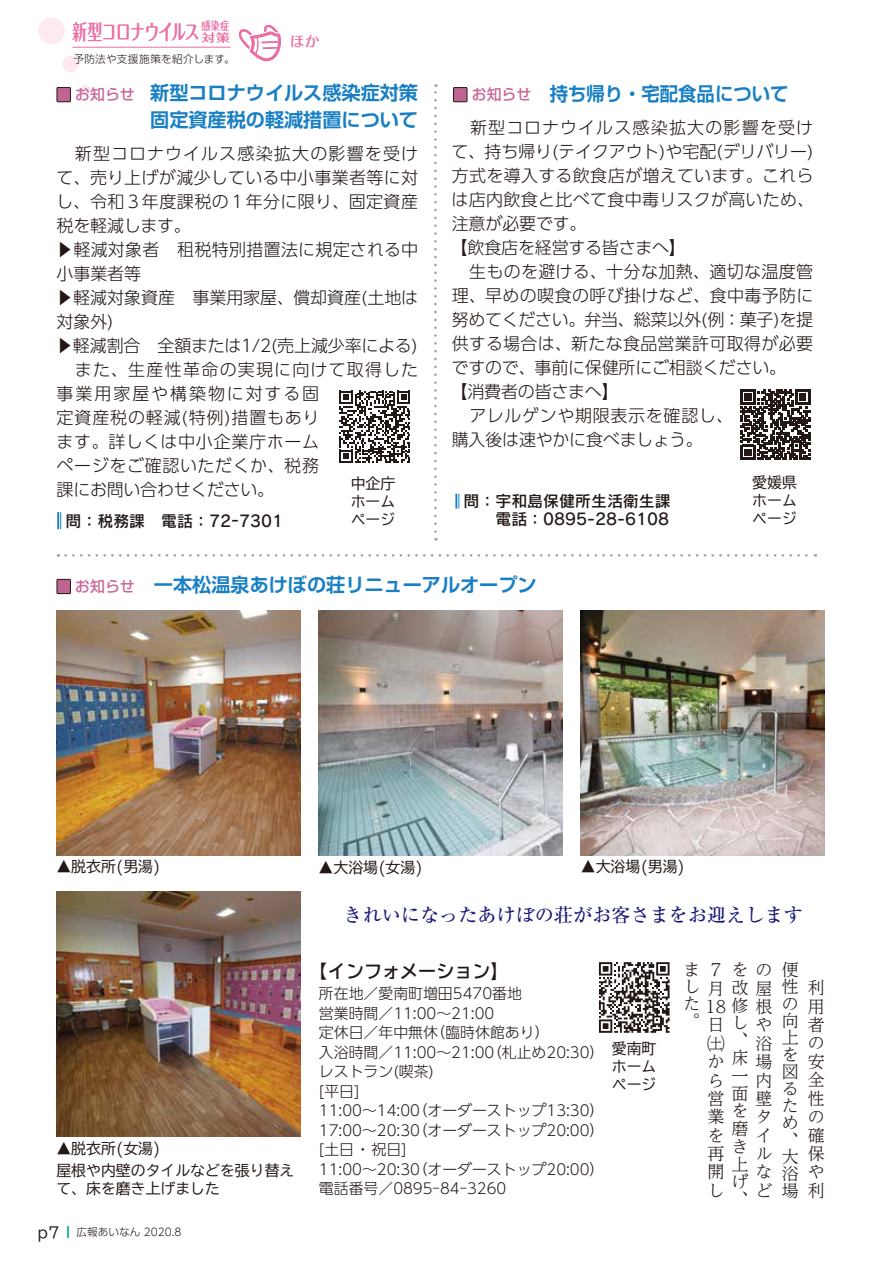
<style>
.page{position:relative;width:893px;height:1263px;background:#fff}
.page>*{position:absolute;margin:0;border:0;box-sizing:border-box;transform-origin:0 0}
.t1{font:700 21.3px "Maru Fo Pro";letter-spacing:-.055em;color:#eb6ea5;scale:.71 1}
.t2{font:700 19.2px/27px "Shin Go Pro De";color:#187fc4}
.t3{font:500 19.2px "Ryumin Pro";color:#181878}
.t4{font:700 19.2px "Shin Go Pro De";color:#187fc4;scale:.96 1}
.t5{font:700 18px "TBUD Go Std";color:#221815}
.t6{font:300 16.95px/24px "UD Shin Go Pr 6 N";letter-spacing:.015em;color:#221815}
.t7{font:300 16.95px/18.5px "UD Reimin Pr 6 N";color:#221815}
.t8{font:15.9px/18px "Rodin Pro N DB";color:#221815}
.t9{font:300 14.85px/19.5px "UD Shin Go Pr 6 N";color:#221815}
.t10{font:14.85px/18px "TBUD Go Std";color:#221815;text-align:justify}
.t11{font:500 14.85px "Shin Go Pro";color:#cb679a}
.t12{font:500 14.85px "Maru Fo Pro";color:#eb6ea5}
.t13{font:700 11.55px "Maru Fo Pro";color:#eb6ea5;scale:.8 1}
.t14{font:300 10.65px "UD Shin Go Pr 6 N";letter-spacing:.03em;color:#221815}
.t15{font:300 10.65px "UD Shin Go Pr 6 N";letter-spacing:.005em;color:#221815}
.s1{font-family:"TBUD Go Std";font-weight:400;font-size:14.85px}
.s2{font-family:"UD Shin Go Pr 6 N";font-weight:300}
</style>
<div class="page">
<svg style="left:81px;top:85px;width:10px;height:10px"></svg>
<svg style="left:62px;top:56px;width:17px;height:16px"></svg>
<svg style="left:38px;top:18px;width:27px;height:26px"></svg>
<svg style="left:239px;top:25px;width:42px;height:36px"></svg>
<hr style="left:73px;top:47px;width:157px;height:1px;background:#eb6ea5">
<svg style="left:66px;top:554px;width:750px;height:3px"></svg>
<svg style="left:434px;top:84px;width:3px;height:448px"></svg>
<svg style="left:57px;top:512px;width:4px;height:17px"></svg>
<svg style="left:67px;top:1226px;width:2px;height:11px"></svg>
<div style="left:453px;top:88px;width:14px;height:14px;background:#c06492"></div>
<div style="left:453px;top:87px;width:14px;height:15px;border:1px solid #221815"></div>
<div style="left:57px;top:88px;width:13px;height:14px;background:#c06492"></div>
<div style="left:57px;top:87px;width:14px;height:15px;border:1px solid #221815"></div>
<div style="left:57px;top:579px;width:13px;height:15px;background:#c06492"></div>
<div style="left:57px;top:579px;width:14px;height:15px;border:1px solid #221815"></div>
<svg style="left:455px;top:494px;width:4px;height:15px"></svg>
<svg style="left:741px;top:389px;width:69px;height:71px"></svg>
<svg style="left:339px;top:391px;width:71px;height:72px"></svg>
<img style="left:56px;top:610px;width:244px;height:245px">
<img style="left:56px;top:891px;width:244px;height:245px">
<img style="left:581px;top:610px;width:244px;height:245px">
<img style="left:319px;top:610px;width:244px;height:245px">
<svg style="left:599px;top:962px;width:71px;height:71px"></svg>
<p class="t13" style="left:202px;top:17px;width:37px">感染症</p>
<p class="t1" style="left:72px;top:15px;width:224px">新型コロナウイルス<sub>対策</sub></p>
<p class="t12" style="left:290px;top:29px;width:31px">ほか</p>
<p class="t2" style="left:150px;top:77px;width:269px">新型コロナウイルス感染症対策固定資産税の軽減措置について</p>
<p class="t6" style="left:56px;top:141px;width:363px">　新型コロナウイルス感染拡大の影響を受けて、売り上げが減少している中小事業者等に対し、令和３年度課税の１年分に限り、固定資産税を軽減します。<br>▶軽減対象者　租税特別措置法に規定される中小事業者等<br>▶軽減対象資産　事業用家屋、償却資産(土地は対象外)<br>▶軽減割合　全額または1/2(売上減少率による)　また、生産性革命の実現に向けて取得した事業用家屋や構築物に対する固<br>定資産税の軽減(特例)措置もあり<br>ます。詳しくは中小企業庁ホーム<br>ページをご確認いただくか、税務<br>課にお問い合わせください。</p>
<p class="t14" style="left:73px;top:50px;width:163px">予防法や支援施策を紹介します。</p>
<p class="t4" style="left:550px;top:78px;width:250px">持ち帰り・宅配食品について</p>
<p class="t6" style="left:451px;top:115px;width:365px">　新型コロナウイルス感染拡大の影響を受けて、持ち帰り(テイクアウト)や宅配(デリバリー)方式を導入する飲食店が増えています。これらは店内飲食と比べて食中毒リスクが高いため、注意が必要です。<br>【飲食店を経営する皆さまへ】<br>　生ものを避ける、十分な加熱、適切な温度管理、早めの喫食の呼び掛けなど、食中毒予防に努めてください。弁当、総菜以外(例：菓子)を提供する場合は、新たな食品営業許可取得が必要ですので、事前に保健所にご相談ください。<br>【消費者の皆さまへ】<br>　アレルゲンや期限表示を確認し、<br>購入後は速やかに食べましょう。</p>
<p class="t11" style="left:75px;top:82px;width:61px">お知らせ</p>
<p class="t11" style="left:472px;top:82px;width:61px">お知らせ</p>
<p class="t10" style="left:752px;top:473px;width:46px">愛媛県ホームページ</p>
<p class="t10" style="left:351px;top:475px;width:46px">中企庁ホームページ</p>
<p class="t8" style="left:463px;top:491px;width:209px">問：宇和島保健所生活衛生課　　電話：0895-28-6108</p>
<p class="t8" style="left:66px;top:511px;width:219px">問：税務課　電話：72-7301</p>
<p class="t11" style="left:75px;top:574px;width:61px">お知らせ</p>
<p class="t2" style="left:154px;top:569px;width:384px">一本松温泉あけぼの荘リニューアルオープン</p>
<p class="t10" style="left:56px;top:858px;width:106px">▲脱衣所(男湯)</p>
<p class="t10" style="left:319px;top:858px;width:106px">▲大浴場(女湯)</p>
<p class="t10" style="left:581px;top:858px;width:106px">▲大浴場(男湯)</p>
<p class="t10" style="left:56px;top:1139px;width:106px">▲脱衣所(女湯)</p>
<p class="t10" style="left:56px;top:1161px;width:240px">屋根や内壁のタイルなどを張り替えて、床を磨き上げました</p>
<p class="t15" style="left:38px;top:1223px;width:146px"><span class="s1">p7</span> 広報あいなん 2020.8</p>
<p class="t3" style="left:344px;top:899px;width:461px">きれいになったあけぼの荘がお客さまをお迎えします</p>
<p class="t5" style="left:310px;top:956px;width:200px">【インフォメーション<span class="s2">】</span></p>
<p class="t9" style="left:319px;top:983px;width:280px">所在地／愛南町増田5470番地<br>営業時間／11:00〜21:00<br>定休日／年中無休(臨時休館あり)<br>入浴時間／11:00〜21:00(札止め20:30)レストラン(喫茶)<br>[平日]<br>11:00〜14:00(オーダーストップ13:30)<br>17:00〜20:30(オーダーストップ20:00) [土日 ・ 祝日]<br>11:00〜20:30(オーダーストップ20:00)電話番号／0895-84-3260</p>
<p class="t10" style="left:612px;top:1039px;width:46px">愛南町ホームページ</p>
<p class="t7" style="left:683px;top:961px;width:17px;line-height:17px;text-align:justify">ました。</p>
<p class="t7" style="left:707px;top:960px;width:16px">７月</p>
<p class="t7" style="left:731px;top:960px;width:16px">を</p>
<p class="t7" style="left:755px;top:960px;width:17px">の</p>
<p class="t7" style="left:731px;top:978px;width:41px">改屋</p>
<p class="t7" style="left:706px;top:997px;width:68px">18修根</p>
<p class="t7" style="left:731px;top:1014px;width:18px;line-height:17.5px">し、床一面を磨き上げ、</p>
<p class="t7" style="left:707px;top:1015px;width:18px">日㈯から営業を再開し</p>
<p class="t7" style="left:755px;top:1015px;width:18px">や浴場内壁タイルなど</p>
<p class="t7" style="left:782px;top:961px;width:18px;line-height:17px">便性の向上を図るため、大浴場</p>
<p class="t7" style="left:808px;top:978px;width:18px;text-align:justify">利用者の安全性の確保や利</p>
</div>
